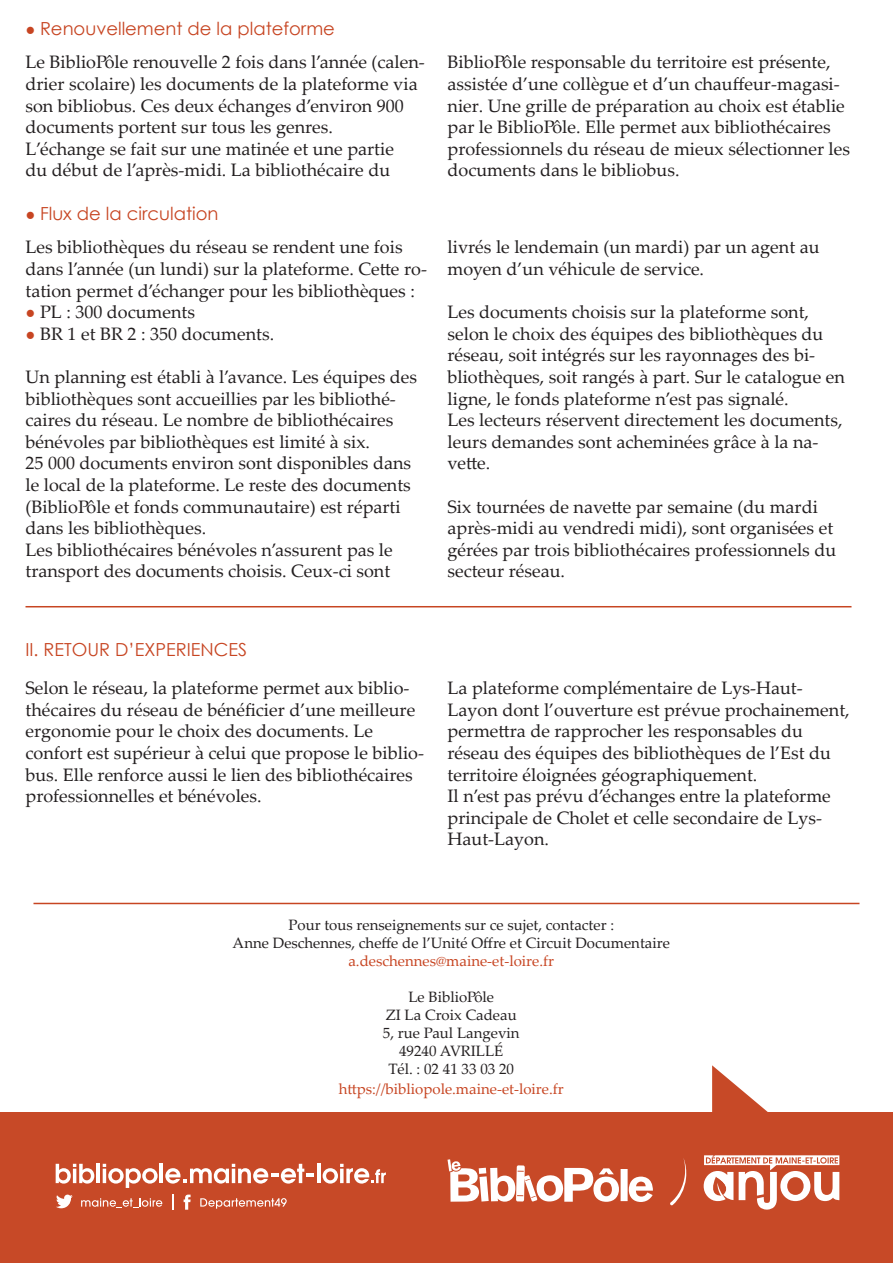
<style>
.page{position:relative;width:893px;height:1263px;background:#fff}
.page>*{position:absolute;margin:0;border:0;box-sizing:border-box;transform-origin:0 0}
.t1{font:18px/21.6px "Palatino Linotype";color:#231f20}
.t2{font:18px "Century Gothic";color:#c74522}
.t3{font:15px/18px "Palatino Linotype";color:#231f20;text-align:center}
.t4{font:15px "Palatino Linotype";color:#c74522}
.s1{font-size:16.5px}
.s2{font-family:"Century Gothic";font-size:16.5px;color:#c74522}
</style>
<div class="page">
<hr style="left:26px;top:606px;width:825px;height:1px;background:#c74522">
<hr style="left:33px;top:903px;width:826px;height:1px;background:#c74522">
<div style="left:0;top:1112px;width:893px;height:151px;background:#c74927"></div>
<svg style="left:55px;top:1163px;width:331px;height:47px"></svg>
<svg style="left:712px;top:1065px;width:56px;height:47px"></svg>
<svg style="left:704px;top:1155px;width:135px;height:54px"></svg>
<svg style="left:670px;top:1158px;width:17px;height:47px"></svg>
<svg style="left:447px;top:1159px;width:206px;height:43px"></svg>
<p class="t2" style="left:26px;top:16px;width:311px"><span class="s1">●</span> Renouvellement de la plateforme</p>
<p class="t1" style="left:26px;top:51px;width:401px">Le BiblioPôle renouvelle 2 fois dans l’année (calen&shy;drier scolaire) les documents de la plateforme via son bibliobus. Ces deux échanges d’environ 900 documents portent sur tous les genres.<br>L’échange se fait sur une matinée et une partie<br>du début de l’après-midi. La bibliothécaire du</p>
<p class="t1" style="left:447px;top:51px;width:404px">BiblioPôle responsable du territoire est présente, assistée d’une collègue et d’un chauffeur-magasi&shy;nier. Une grille de préparation au choix est établie par le BiblioPôle. Elle permet aux bibliothécaires professionnels du réseau de mieux sélectionner les documents dans le bibliobus.</p>
<p class="t2" style="left:26px;top:201px;width:194px"><span class="s1">●</span> Flux de la circulation</p>
<p class="t1" style="left:26px;top:236px;width:403px">Les bibliothèques du réseau se rendent une fois dans l’année (un lundi) sur la plateforme. Cette ro&shy;tation permet d’échanger pour les bibliothèques :</p>
<p class="t1" style="left:26px;top:301px;width:171px"><span class="s2">●</span> PL : 300 documents</p>
<p class="t1" style="left:26px;top:322px;width:250px"><span class="s2">●</span> BR 1 et BR 2 : 350 documents.</p>
<p class="t1" style="left:26px;top:365px;width:393px">Un planning est établi à l’avance. Les équipes des bibliothèques sont accueillies par les bibliothé&shy;caires du réseau. Le nombre de bibliothécaires bénévoles par bibliothèques est limité à six.<br>25 000 documents environ sont disponibles dans le local de la plateforme. Le reste des documents (BiblioPôle et fonds communautaire) est réparti dans les bibliothèques.<br>Les bibliothécaires bénévoles n’assurent pas le transport des documents choisis. Ceux-ci sont</p>
<p class="t1" style="left:447px;top:236px;width:374px">livrés le lendemain (un mardi) par un agent au moyen d’un véhicule de service.</p>
<p class="t1" style="left:447px;top:301px;width:399px">Les documents choisis sur la plateforme sont, selon le choix des équipes des bibliothèques du réseau, soit intégrés sur les rayonnages des bi&shy;bliothèques, soit rangés à part. Sur le catalogue en ligne, le fonds plateforme n’est pas signalé.<br>Les lecteurs réservent directement les documents, leurs demandes sont acheminées grâce à la na&shy;vette.</p>
<p class="t1" style="left:447px;top:495px;width:390px">Six tournées de navette par semaine (du mardi après-midi au vendredi midi), sont organisées et gérées par trois bibliothécaires professionnels du secteur réseau.</p>
<p class="t2" style="left:26px;top:637px;width:223px">II. RETOUR D’EXPERIENCES</p>
<p class="t1" style="left:26px;top:677px;width:400px">Selon le réseau, la plateforme permet aux biblio&shy;thécaires du réseau de bénéficier d’une meilleure ergonomie pour le choix des documents. Le confort est supérieur à celui que propose le biblio&shy;bus. Elle renforce aussi le lien des bibliothécaires professionnelles et bénévoles.</p>
<p class="t1" style="left:447px;top:677px;width:404px">La plateforme complémentaire de Lys-Haut-Layon dont l’ouverture est prévue prochainement, permettra de rapprocher les responsables du réseau des équipes des bibliothèques de l’Est du territoire éloignées géographiquement.<br>Il n’est pas prévu d’échanges entre la plateforme principale de Cholet et celle secondaire de Lys-Haut-Layon.</p>
<p class="t3" style="left:233px;top:916px;width:439px">Pour tous renseignements sur ce sujet, contacter :<br>Anne Deschennes, cheffe de l’Unité Offre et Circuit Documentaire</p>
<p class="t4" style="left:348px;top:950px;width:207px">a.deschennes@maine-et-loire.fr</p>
<p class="t3" style="left:383px;top:988px;width:138px">Le BiblioPôle<br>ZI La Croix Cadeau<br>5, rue Paul Langevin<br>49240 AVRILLÉ<br>Tél. : 02 41 33 03 20</p>
<p class="t4" style="left:339px;top:1078px;width:226px">https://bibliopole.maine-et-loire.fr</p>
</div>
